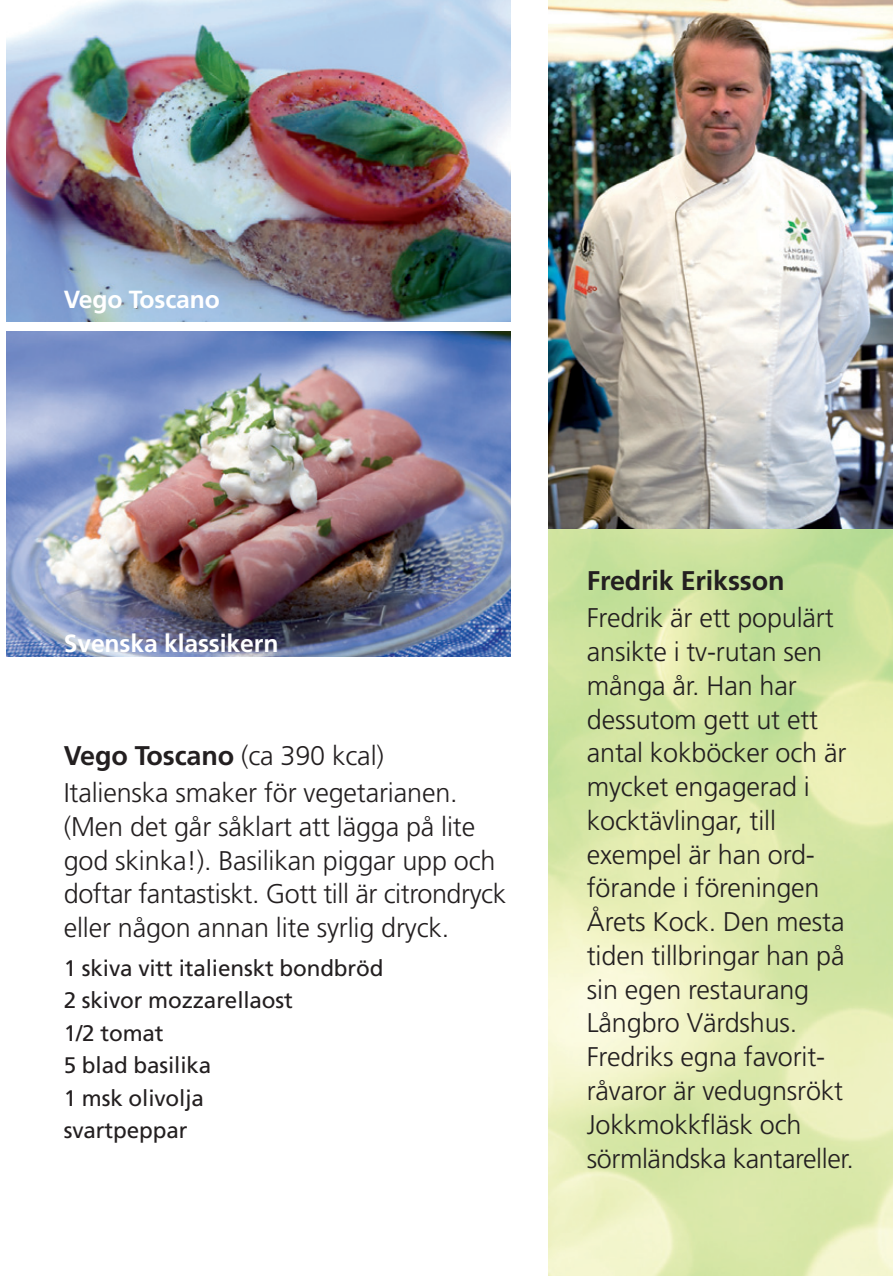
<style>
.page{position:relative;width:893px;height:1276px;background:#fff}
.page>*{position:absolute;margin:0;border:0;box-sizing:border-box;transform-origin:0 0}
.Fakta_pat{font:300 27px/33.8px "Frutiger";letter-spacing:-.005em;color:#231f20}
.Fakta_pat-2{font:700 27px "Frutiger";letter-spacing:-.005em;color:#231f20}
.Fakta_pat-3{font:700 24.75px "Frutiger";letter-spacing:-.005em;color:#fff}
.Fakta_pat-4{font:22.5px "Frutiger";letter-spacing:-.005em;color:#231f20}
.s1{font-weight:300}
</style>
<div class="page">
<svg style="left:548px;top:0;width:345px;height:1276px;background:#dbe9ad"></svg>
<img style="left:6px;top:0;width:504px;height:321px">
<img style="left:6px;top:332px;width:504px;height:324px">
<img style="left:549px;top:0;width:344px;height:529px">
<p class="Fakta_pat-3" style="left:64px;top:285px;width:158px">Vego Toscano</p>
<p class="Fakta_pat-3" style="left:64px;top:628px;width:216px">Svenska klassikern</p>
<p class="Fakta_pat-2" style="left:64px;top:740px;width:322px">Vego Toscano <span class="s1">(ca 390 kcal)</span></p>
<p class="Fakta_pat" style="left:64px;top:776px;width:444px">Italienska smaker för vegetarianen. (Men det går såklart att lägga på lite god skinka!). Basilikan piggar upp och doftar fantastiskt. Gott till är citrondryck eller någon annan lite syrlig dryck.</p>
<p class="Fakta_pat-4" style="left:64px;top:955px;width:321px">1 skiva vitt italienskt bondbröd</p>
<p class="Fakta_pat-4" style="left:64px;top:987px;width:231px">2 skivor mozzarellaost</p>
<p class="Fakta_pat-4" style="left:64px;top:1019px;width:101px">1/2 tomat</p>
<p class="Fakta_pat-4" style="left:64px;top:1052px;width:149px">5 blad basilika</p>
<p class="Fakta_pat-4" style="left:64px;top:1084px;width:142px">1 msk olivolja</p>
<p class="Fakta_pat-4" style="left:64px;top:1117px;width:125px">svartpeppar</p>
<p class="Fakta_pat-2" style="left:587px;top:565px;width:199px">Fredrik Eriksson</p>
<p class="Fakta_pat" style="left:587px;top:601px;width:269px">Fredrik är ett populärt ansikte i tv-rutan sen många år. Han har dessutom gett ut ett antal kokböcker och är mycket engagerad i kocktävlingar, till exempel är han ord&shy;förande i föreningen<br>Årets Kock. Den mesta tiden tillbringar han på sin egen restaurang<br>Långbro Värdshus.<br>Fredriks egna favorit&shy;råvaror är vedugnsrökt<br>Jokkmokkfläsk och sörmländska kantareller.</p>
</div>
